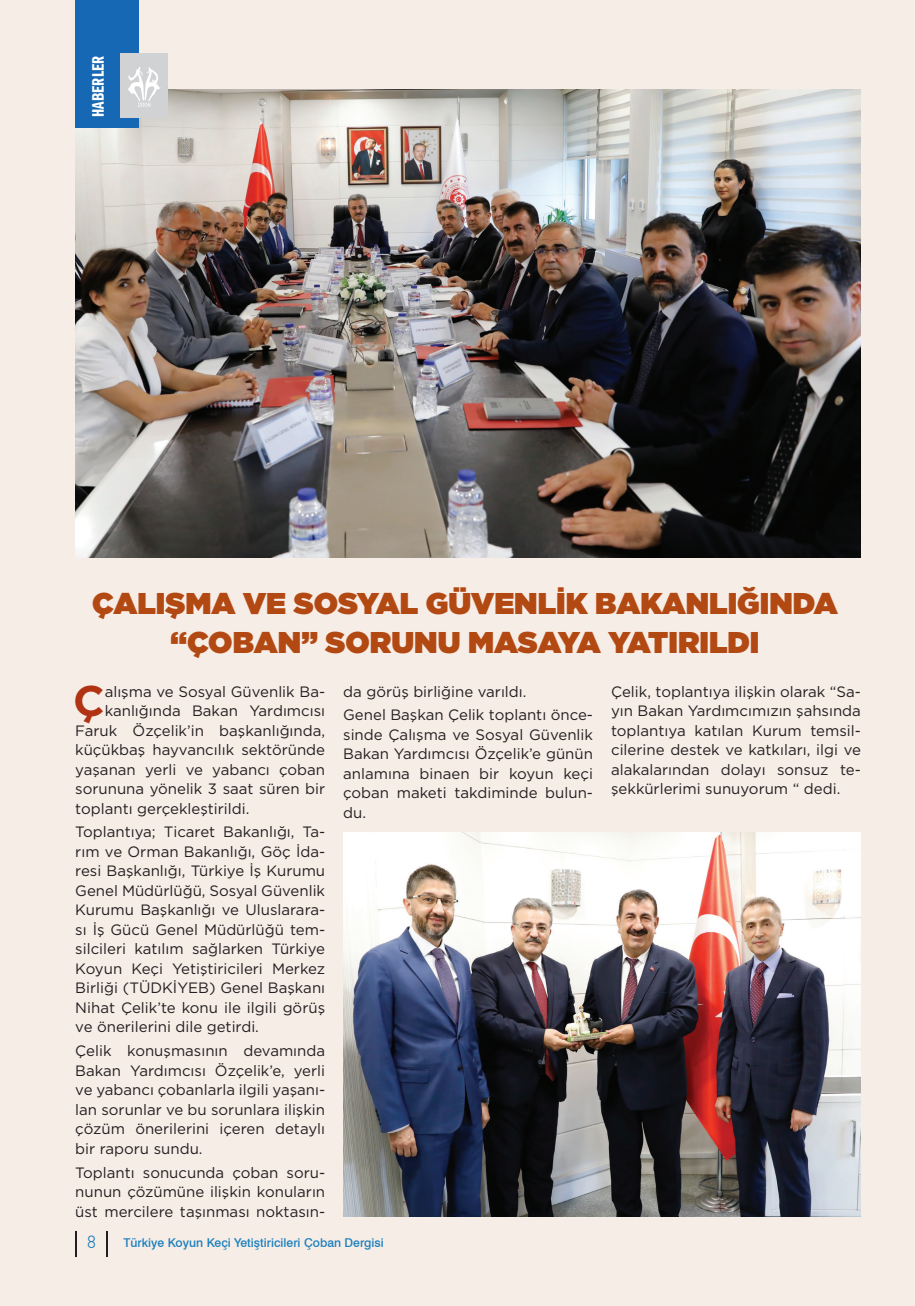
<style>
.page{position:relative;width:915px;height:1306px;background:#fff}
.page>*{position:absolute;margin:0;border:0;box-sizing:border-box;transform-origin:0 0}
.t1{font:700 42.9px "Gotham";color:#b03314}
.t2{font:900 30px/39px "Gotham";color:#b24912;text-align:center}
.t3{font:300 18px "DIN2014";color:#1b80bd}
.t4{font:17.25px "Franklin Gothic URW Com Dem";letter-spacing:.01em;color:#fff}
.t5{font:15px/19.5px "Gotham";color:#231f20;text-align:justify}
.t6{font:500 12.15px "Swiss 721 BT";color:#1b80bd}
</style>
<div class="page">
<div style="left:0;top:0;width:914px;height:1305px;background:#f7ede7"></div>
<img style="left:343px;top:832px;width:517px;height:384px">
<img style="left:75px;top:89px;width:785px;height:469px">
<hr style="left:75px;top:1230px;width:2px;height:26px;background:#231f20">
<svg style="left:107px;top:1231px;width:1px;height:25px"></svg>
<div style="left:75px;top:0;width:64px;height:128px;background:#1768b4"></div>
<div style="left:121px;top:54px;width:47px;height:64px;background:#d1d2d4"></div>
<svg style="left:128px;top:67px;width:33px;height:40px"></svg>
<p class="t4" style="left:86px;top:117px;width:63px;rotate:-90deg">HABERLER</p>
<h2 class="t2" style="left:92px;top:583px;width:747px">ÇALIŞMA VE SOSYAL GÜVENLİK BAKANLIĞINDA “ÇOBAN” SORUNU MASAYA YATIRILDI</h2>
<h1 class="t1" style="left:73px;top:672px;width:33px">Ç</h1>
<p class="t5" style="left:105px;top:681px;width:222px">alışma ve Sosyal Güvenlik Ba-</p>
<p class="t5" style="left:105px;top:700px;width:222px">kanlığında Bakan Yardımcısı</p>
<p class="t5" style="left:75px;top:720px;width:251px">Faruk Özçelik’in başkanlığında,</p>
<p class="t5" style="left:75px;top:739px;width:251px">küçükbaş hayvancılık sektöründe</p>
<p class="t5" style="left:75px;top:759px;width:251px">yaşanan yerli ve yabancı çoban</p>
<p class="t5" style="left:75px;top:778px;width:251px">sorununa yönelik 3 saat süren bir</p>
<p class="t5" style="left:75px;top:798px;width:175px">toplantı gerçekleştirildi.</p>
<p class="t5" style="left:75px;top:822px;width:251px">Toplantıya; Ticaret Bakanlığı, Ta&shy;rım ve Orman Bakanlığı, Göç İda&shy;resi Başkanlığı, Türkiye İş Kurumu Genel Müdürlüğü, Sosyal Güvenlik Kurumu Başkanlığı ve Uluslarara&shy;sı İş Gücü Genel Müdürlüğü tem&shy;silcileri katılım sağlarken Türkiye Koyun Keçi Yetiştiricileri Merkez Birliği (TÜDKİYEB) Genel Başkanı Nihat Çelik’te konu ile ilgili görüş ve önerilerini dile getirdi.</p>
<p class="t5" style="left:75px;top:1040px;width:251px">Çelik konuşmasının devamında Bakan Yardımcısı Özçelik’e, yerli ve yabancı çobanlarla ilgili yaşanı&shy;lan sorunlar ve bu sorunlara ilişkin çözüm önerilerini içeren detaylı bir raporu sundu.</p>
<p class="t5" style="left:75px;top:1162px;width:251px">Toplantı sonucunda çoban soru&shy;nunun çözümüne ilişkin konuların üst mercilere taşınması noktasın-</p>
<p class="t5" style="left:343px;top:679px;width:251px;line-height:23.7px">da görüş birliğine varıldı.<br>Genel Başkan Çelik toplantı önce-</p>
<p class="t5" style="left:343px;top:724px;width:251px">sinde Çalışma ve Sosyal Güvenlik Bakan Yardımcısı Özçelik’e günün anlamına binaen bir koyun keçi çoban maketi takdiminde bulun&shy;du.</p>
<p class="t3" style="left:87px;top:1230px;width:10px">8</p>
<p class="t6" style="left:123px;top:1234px;width:262px">Türkiye Koyun Keçi Yetiştiricileri Çoban Dergisi</p>
<p class="t5" style="left:611px;top:681px;width:251px">Çelik, toplantıya ilişkin olarak “Sa&shy;yın Bakan Yardımcımızın şahsında toplantıya katılan Kurum temsil&shy;cilerine destek ve katkıları, ilgi ve alakalarından dolayı sonsuz te&shy;şekkürlerimi sunuyorum “ dedi.</p>
</div>
